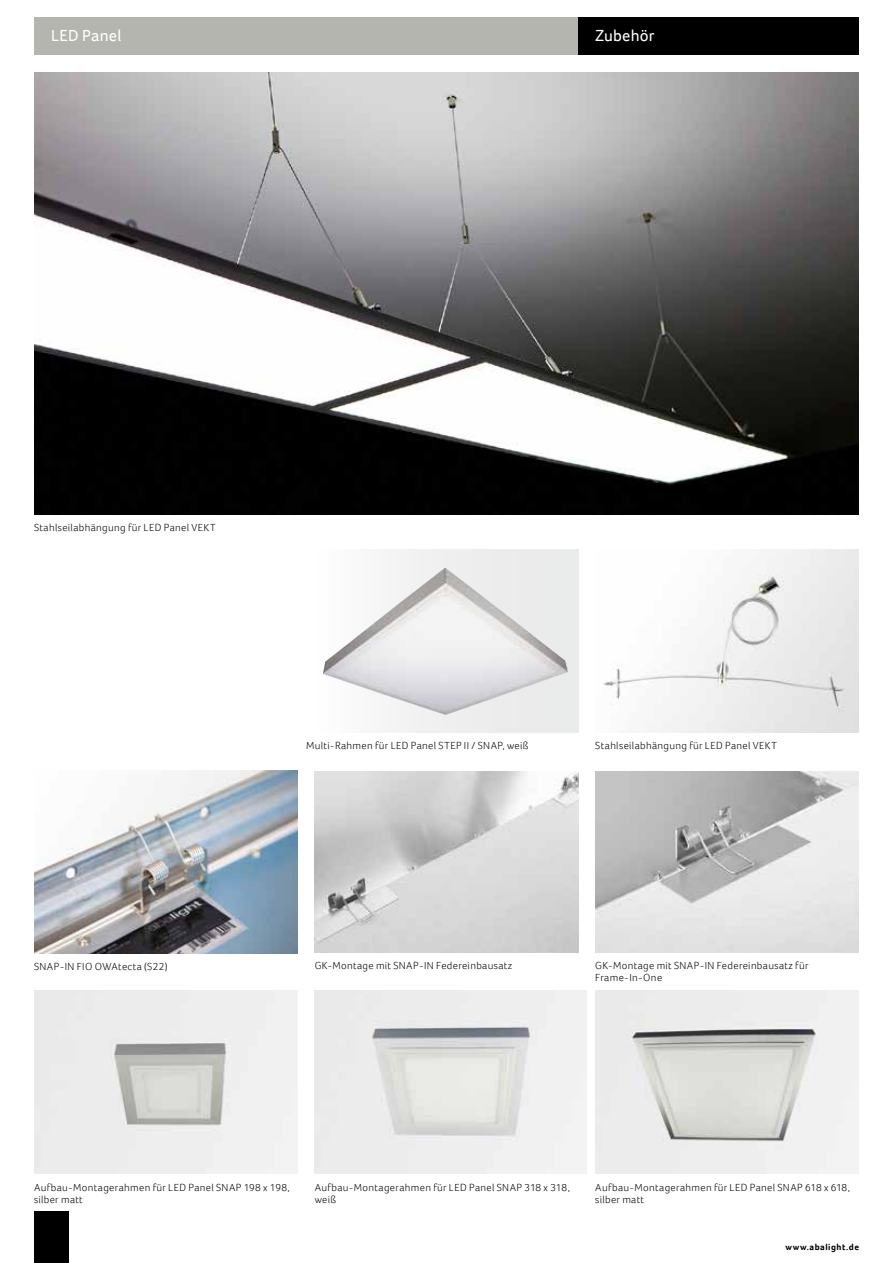
<style>
.page{position:relative;width:893px;height:1263px;background:#fff}
.page>*{position:absolute;margin:0;border:0;box-sizing:border-box;transform-origin:0 0}
.t1{font:16.5px "Foco";letter-spacing:.015em;color:#fff}
.t2{font:300 10.5px/12.6px "Foco";letter-spacing:.035em;color:#000}
.t3{font:700 9px "Foco";letter-spacing:.055em;color:#000}
</style>
<div class="page">
<div style="left:34px;top:17px;width:544px;height:38px;background:#b5b5af"></div>
<div style="left:578px;top:17px;width:281px;height:38px;background:#000"></div>
<div style="left:34px;top:1212px;width:34px;height:51px;background:#000"></div>
<img style="left:34px;top:72px;width:825px;height:443px">
<img style="left:603px;top:550px;width:256px;height:183px">
<div style="left:315px;top:550px;width:263px;height:183px;background:linear-gradient(to right,#fbfbfb,#e7e7e7)"></div>
<img style="left:323px;top:567px;width:245px;height:148px">
<img style="left:595px;top:991px;width:264px;height:183px">
<img style="left:315px;top:991px;width:272px;height:183px">
<img style="left:34px;top:991px;width:264px;height:183px">
<img style="left:595px;top:771px;width:264px;height:181px">
<img style="left:315px;top:771px;width:263px;height:181px">
<img style="left:34px;top:771px;width:264px;height:183px">
<h1 class="t1" style="left:51px;top:25px;width:72px">LED Panel</h1>
<h1 class="t1" style="left:595px;top:25px;width:61px">Zubehör</h1>
<p class="t2" style="left:34px;top:521px;width:183px">Stahlseilabhängung für LED Panel VEKT</p>
<p class="t2" style="left:306px;top:739px;width:224px">Multi-Rahmen für LED Panel STEP II / SNAP, weiß</p>
<p class="t2" style="left:595px;top:739px;width:183px">Stahlseilabhängung für LED Panel VEKT</p>
<p class="t2" style="left:34px;top:960px;width:135px">SNAP-IN FIO OWAtecta (S22)</p>
<p class="t2" style="left:315px;top:958px;width:199px">GK-Montage mit SNAP-IN Federeinbausatz</p>
<p class="t2" style="left:595px;top:958px;width:215px">GK-Montage mit SNAP-IN Federeinbausatz für<br>Frame-In-One</p>
<p class="t2" style="left:34px;top:1181px;width:257px">Aufbau-Montagerahmen für LED Panel SNAP 198 x 198, silber matt</p>
<p class="t2" style="left:315px;top:1181px;width:257px">Aufbau-Montagerahmen für LED Panel SNAP 318 x 318, weiß</p>
<p class="t2" style="left:595px;top:1181px;width:256px">Aufbau-Montagerahmen für LED Panel SNAP 618 x 618, silber matt</p>
<p class="t3" style="left:785px;top:1241px;width:75px">www.abalight.de</p>
</div>
